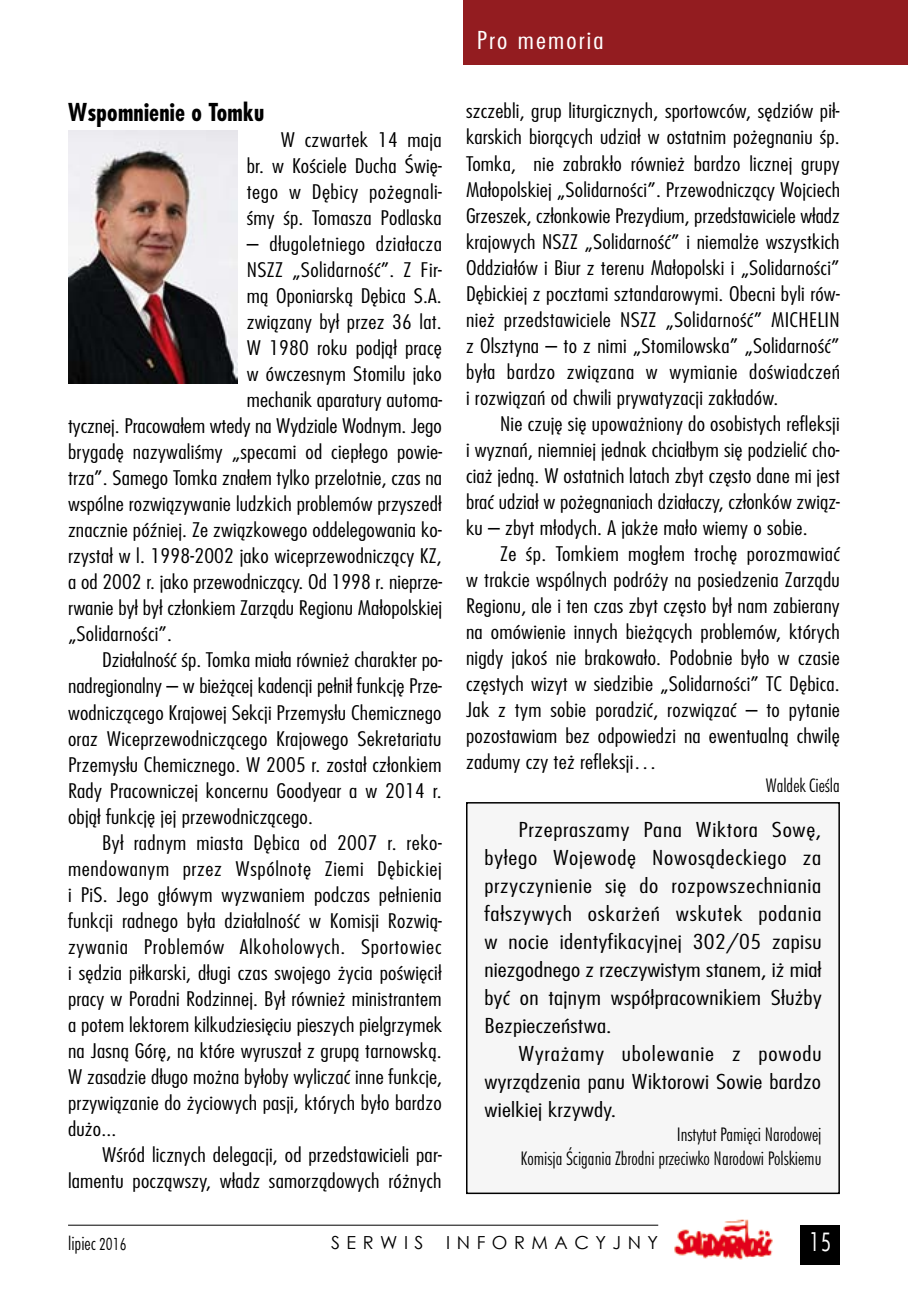
<style>
.page{position:relative;width:908px;height:1304px;background:#fff}
.page>*{position:absolute;margin:0;border:0;box-sizing:border-box;transform-origin:0 0}
.t1{font:28px "Futura Condensed Light Pl";color:#fff}
.t2{font:700 24px "Fujiyama";letter-spacing:.01em;color:#000}
.t3{font:300 24px "Fujiyama";letter-spacing:.075em;color:#fff;scale:1.2 1}
.t4{font:300 20px/28px "Fujiyama";letter-spacing:.01em;color:#000;text-align:justify;scale:1.3 1}
.t5{font:300 19.6px/26px "Fujiyama";letter-spacing:.01em;color:#000;text-align:justify;scale:1.2 1}
.t6{font:300 19.6px "Fujiyama";letter-spacing:.03em;color:#000;scale:1.2 1}
.t7{font:18px/24px "Futura Lt Cn PL";color:#000;text-align:right}
.t8{font:18px "Century Gothic";letter-spacing:.36em;color:#000}
.s1{font-family:"Futura Condensed Light Pl"}
</style>
<div class="page">
<div style="left:799px;top:1225px;width:40px;height:39px;background:#000"></div>
<hr style="left:68px;top:1225px;width:590px;height:1px;background:#000">
<img style="left:674px;top:1219px;width:99px;height:41px">
<div style="left:463px;top:0;width:444px;height:65px;background:#931c20"></div>
<img style="left:68px;top:130px;width:169px;height:253px">
<div style="left:466px;top:803px;width:372px;height:390px;background:#f6f6f6"></div>
<div style="left:466px;top:802px;width:373px;height:392px;border:2px solid #000"></div>
<p class="t2" style="left:68px;top:97px;width:197px">Wspomnienie o Tomku</p>
<p class="t5" style="left:247px;top:126px;width:164px;text-indent:34px">W czwartek 14 maja br. w Kościele Ducha Świę&shy;tego w Dębicy pożegnali&shy;śmy śp. Tomasza Podlaska</p>
<p class="t5" style="left:247px;top:230px;width:164px">– długoletniego działacza</p>
<p class="t5" style="left:247px;top:256px;width:164px">NSZZ „Solidarność”. Z Fir-</p>
<p class="t5" style="left:247px;top:283px;width:164px">mą Oponiarską Dębica S.A.</p>
<p class="t5" style="left:247px;top:309px;width:164px">związany był przez 36 lat.</p>
<p class="t5" style="left:247px;top:335px;width:164px">W 1980 roku podjął pracę</p>
<p class="t5" style="left:247px;top:361px;width:164px">w ówczesnym Stomilu jako</p>
<p class="t5" style="left:247px;top:387px;width:164px">mechanik aparatury automa-</p>
<p class="t5" style="left:68px;top:413px;width:313px">tycznej. Pracowałem wtedy na Wydziale Wodnym. Jego</p>
<p class="t5" style="left:68px;top:439px;width:313px">brygadę nazywaliśmy „specami od ciepłego powie-</p>
<p class="t5" style="left:68px;top:465px;width:313px">trza”. Samego Tomka znałem tylko przelotnie, czas na</p>
<p class="t5" style="left:68px;top:491px;width:313px">wspólne rozwiązywanie ludzkich problemów przyszedł</p>
<p class="t5" style="left:68px;top:517px;width:313px">znacznie później. Ze związkowego oddelegowania ko-</p>
<p class="t5" style="left:68px;top:543px;width:313px">rzystał w l. 1998-2002 jako wiceprzewodniczący KZ,</p>
<p class="t5" style="left:68px;top:569px;width:313px">a od 2002 r. jako przewodniczący. Od 1998 r. nieprze-</p>
<p class="t5" style="left:68px;top:595px;width:313px">rwanie był był członkiem Zarządu Regionu Małopolskiej</p>
<p class="t5" style="left:68px;top:621px;width:88px">„Solidarności”.</p>
<p class="t5" style="left:102px;top:647px;width:284px">Działalność śp. Tomka miała również charakter po-</p>
<p class="t5" style="left:68px;top:673px;width:313px">nadregionalny – w bieżącej kadencji pełnił funkcję Prze-</p>
<p class="t5" style="left:68px;top:699px;width:313px">wodniczącego Krajowej Sekcji Przemysłu Chemicznego</p>
<p class="t5" style="left:68px;top:725px;width:312px">oraz Wiceprzewodniczącego Krajowego Sekretariatu</p>
<p class="t5" style="left:68px;top:751px;width:313px">Przemysłu Chemicznego. W 2005 r. został członkiem</p>
<p class="t5" style="left:68px;top:777px;width:313px">Rady Pracowniczej koncernu Goodyear a w 2014 r.</p>
<p class="t5" style="left:68px;top:803px;width:205px">objął funkcję jej przewodniczącego.</p>
<p class="t5" style="left:102px;top:829px;width:284px">Był radnym miasta Dębica od 2007 r. reko-</p>
<p class="t5" style="left:68px;top:855px;width:313px">mendowanym przez Wspólnotę Ziemi Dębickiej</p>
<p class="t5" style="left:68px;top:881px;width:313px">i PiS. Jego główym wyzwaniem podczas pełnienia</p>
<p class="t5" style="left:68px;top:907px;width:313px">funkcji radnego była działalność w Komisji Rozwią-</p>
<p class="t6" style="left:68px;top:934px;width:312px">zywania Problemów Alkoholowych. Sportowiec</p>
<p class="t5" style="left:68px;top:959px;width:313px">i sędzia piłkarski, długi czas swojego życia poświęcił</p>
<p class="t5" style="left:68px;top:985px;width:313px">pracy w Poradni Rodzinnej. Był również ministrantem</p>
<p class="t5" style="left:68px;top:1011px;width:313px">a potem lektorem kilkudziesięciu pieszych pielgrzymek</p>
<p class="t5" style="left:68px;top:1037px;width:313px">na Jasną Górę, na które wyruszał z grupą tarnowską.</p>
<p class="t5" style="left:68px;top:1063px;width:313px">W zasadzie długo można byłoby wyliczać inne funkcje,</p>
<p class="t5" style="left:68px;top:1089px;width:313px">przywiązanie do życiowych pasji, których było bardzo</p>
<p class="t5" style="left:68px;top:1115px;width:42px">dużo...</p>
<p class="t5" style="left:102px;top:1141px;width:284px">Wśród licznych delegacji, od przedstawicieli par-</p>
<p class="t5" style="left:68px;top:1167px;width:312px">lamentu począwszy, władz samorządowych różnych</p>
<p class="t3" style="left:476px;top:25px;width:107px">Pro memoria</p>
<p class="t5" style="left:466px;top:98px;width:313px">szczebli, grup liturgicznych, sportowców, sędziów pił&shy;karskich biorących udział w ostatnim pożegnaniu śp.<br>Tomka, nie zabrakło również bardzo licznej grupy Małopolskiej „Solidarności”. Przewodniczący Wojciech Grzeszek, członkowie Prezydium, przedstawiciele władz krajowych NSZZ „Solidarność” i niemalże wszystkich Oddziałów i Biur z terenu Małopolski i „Solidarności” Dębickiej z pocztami sztandarowymi. Obecni byli rów&shy;nież przedstawiciele NSZZ „Solidarność” MICHELIN z Olsztyna – to z nimi „Stomilowska” „Solidarność” była bardzo związana w wymianie doświadczeń i rozwiązań od chwili prywatyzacji zakładów.</p>
<p class="t5" style="left:466px;top:410px;width:313px;text-indent:34px">Nie czuję się upoważniony do osobistych refleksji i wyznań, niemniej jednak chciałbym się podzielić cho&shy;ciaż jedną. W ostatnich latach zbyt często dane mi jest brać udział w pożegnaniach działaczy, członków związ&shy;ku – zbyt młodych. A jakże mało wiemy o sobie.</p>
<p class="t5" style="left:466px;top:540px;width:313px;text-indent:34px">Ze śp. Tomkiem mogłem trochę porozmawiać w trakcie wspólnych podróży na posiedzenia Zarządu Regionu, ale i ten czas zbyt często był nam zabierany na omówienie innych bieżących problemów, których nigdy jakoś nie brakowało. Podobnie było w czasie częstych wizyt w siedzibie „Solidarności” TC Dębica.<br>Jak z tym sobie poradzić, rozwiązać – to pytanie pozostawiam bez odpowiedzi na ewentualną chwilę zadumy czy też refleksji…</p>
<p class="t7" style="left:765px;top:773px;width:75px">Waldek Cieśla</p>
<p class="t4" style="left:484px;top:815px;width:261px;text-indent:34px">Przepraszamy Pana Wiktora Sowę, byłego Wojewodę Nowosądeckiego za przyczynienie się do rozpowszechniania fałszywych oskarżeń wskutek podania w nocie identyfikacyjnej 302/05 zapisu niezgodnego z rzeczywistym stanem, iż miał być on tajnym współpracownikiem Służby Bezpieczeństwa.</p>
<p class="t4" style="left:484px;top:1039px;width:261px;text-indent:34px">Wyrażamy ubolewanie z powodu wyrządzenia panu Wiktorowi Sowie bardzo wielkiej krzywdy.</p>
<p class="t7" style="left:520px;top:1122px;width:302px">Instytut Pamięci Narodowej<br>Komisja Ścigania Zbrodni przeciwko Narodowi Polskiemu</p>
<p class="t7" style="left:68px;top:1231px;width:60px">lipiec <span class="s1">2016</span></p>
<p class="t8" style="left:331px;top:1230px;width:94px">SERWIS</p>
<p class="t8" style="left:446px;top:1230px;width:213px">INFORMACYJNY</p>
<h1 class="t1" style="left:809px;top:1226px;width:23px">15</h1>
</div>
